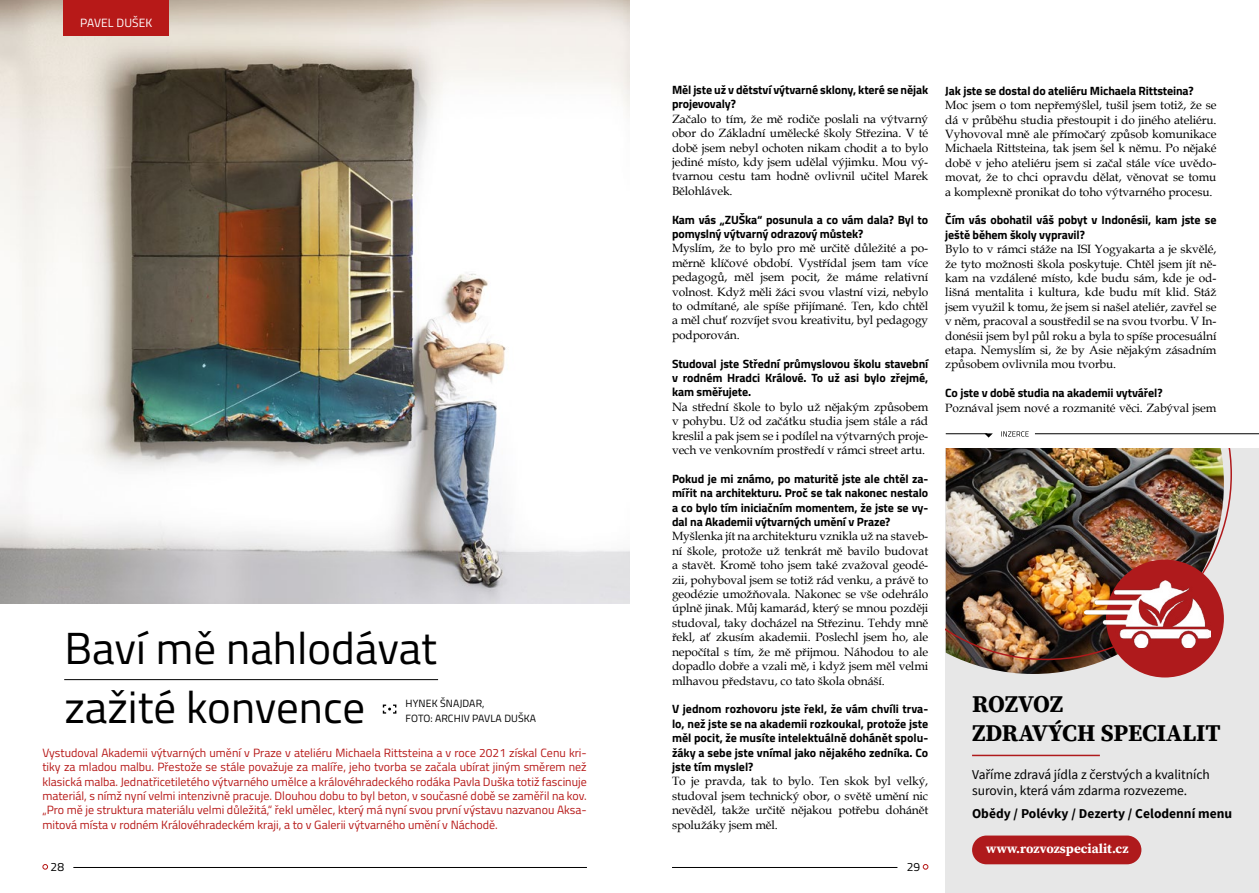
<style>
.page{position:relative;width:1259px;height:893px;background:#fff}
.page>*{position:absolute;margin:0;border:0;box-sizing:border-box;transform-origin:0 0}
.t1{font:45px/58.5px "Titillium Web";color:#000}
.t2{font:24px/28.8px "Source Serif Variable";letter-spacing:-.005em;color:#000}
.t3{font:13.5px/16.2px "Source Sans Pro";color:#000}
.t4{font:700 13.5px "Source Sans Pro";color:#000}
.t5{font:13.2px "Source Serif Variable";color:#fff}
.t6{font:12px/14.4px "Book Antiqua";letter-spacing:-.01em;color:#000;text-align:justify}
.t7{font:700 12px/14.4px "Titillium";letter-spacing:-.01em;color:#000}
.t8{font:12px/14.4px "Titillium";color:#b71918;text-align:justify}
.t9{font:12px "Titillium Web";letter-spacing:.01em;color:#fff}
.t10{font:12px "Titillium Web";color:#000}
.t11{font:10.5px/15px "Titillium Web";letter-spacing:.01em;color:#000}
</style>
<div class="page">
<svg style="left:43px;top:864px;width:5px;height:5px"></svg>
<svg style="left:923px;top:864px;width:5px;height:5px"></svg>
<hr style="left:73px;top:867px;width:514px;height:1px;background:#000">
<hr style="left:672px;top:867px;width:225px;height:1px;background:#000">
<svg style="left:383px;top:704px;width:13px;height:10px"></svg>
<hr style="left:64px;top:679px;width:374px;height:1px;background:#000">
<img style="left:0;top:0;width:629px;height:604px">
<div style="left:64px;top:0;width:105px;height:35px;background:#b71918"></div>
<div style="left:945px;top:448px;width:314px;height:445px;background:#e7e7e7"></div>
<img style="left:962px;top:660px;width:245px;height:14px">
<img style="left:945px;top:448px;width:287px;height:212px">
<div style="left:1106px;top:560px;width:118px;height:117px;background:#af1a1c;border-radius:50%"></div>
<img style="left:1084px;top:581px;width:126px;height:67px">
<hr style="left:972px;top:755px;width:128px;height:1px;background:#af1a1c">
<div style="left:972px;top:835px;width:169px;height:29px;background:#af1a1c;border-radius:14px"></div>
<svg style="left:1001px;top:431px;width:27px;height:6px"></svg>
<svg style="left:984px;top:433px;width:9px;height:5px"></svg>
<hr style="left:945px;top:433px;width:42px;height:1px;background:#000">
<hr style="left:1035px;top:433px;width:224px;height:1px;background:#000">
<p class="t9" style="left:80px;top:14px;width:74px">PAVEL DUŠEK</p>
<h1 class="t1" style="left:64px;top:617px;width:374px">Baví mě nahlodávat zažité konvence</h1>
<p class="t8" style="left:42px;top:745px;width:546px">Vystudoval Akademii výtvarných umění v Praze v ateliéru Michaela Rittsteina a v roce 2021 získal Cenu kri&shy;tiky za mladou malbu. Přestože se stále považuje za malíře, jeho tvorba se začala ubírat jiným směrem než klasická malba. Jednatřicetiletého výtvarného umělce a královéhradeckého rodáka Pavla Duška totiž fascinuje materiál, s nímž nyní velmi intenzivně pracuje. Dlouhou dobu to byl beton, v současné době se zaměřil na kov. „Pro mě je struktura materiálu velmi důležitá,“ řekl umělec, který má nyní svou první výstavu nazvanou Aksa&shy;mitová místa v rodném Královéhradeckém kraji, a to v Galerii výtvarného umění v Náchodě.</p>
<p class="t11" style="left:406px;top:695px;width:132px">HYNEK ŠNAJDAR,<br>FOTO: ARCHIV PAVLA DUŠKA</p>
<p class="t7" style="left:672px;top:82px;width:258px">Měl jste už v dětství výtvarné sklony, které se nějak projevovaly?</p>
<p class="t6" style="left:672px;top:111px;width:258px">Začalo to tím, že mě rodiče poslali na výtvarný obor do Základní umělecké školy Střezina. V té době jsem nebyl ochoten nikam chodit a to bylo jediné místo, kdy jsem udělal výjimku. Mou vý&shy;tvarnou cestu tam hodně ovlivnil učitel Marek Bělohlávek.</p>
<p class="t7" style="left:672px;top:212px;width:258px">Kam vás „ZUŠka“ posunula a co vám dala? Byl to pomyslný výtvarný odrazový můstek?</p>
<p class="t6" style="left:672px;top:241px;width:258px">Myslím, že to bylo pro mě určitě důležité a po&shy;měrně klíčové období. Vystřídal jsem tam více pedagogů, měl jsem pocit, že máme relativní volnost. Když měli žáci svou vlastní vizi, nebylo to odmítané, ale spíše přijímané. Ten, kdo chtěl a měl chuť rozvíjet svou kreativitu, byl pedagogy podporován.</p>
<p class="t7" style="left:672px;top:356px;width:258px;text-align:justify">Studoval jste Střední průmyslovou školu stavební v rodném Hradci Králové. To už asi bylo zřejmé, kam směřujete.</p>
<p class="t6" style="left:672px;top:399px;width:258px">Na střední škole to bylo už nějakým způsobem v pohybu. Už od začátku studia jsem stále a rád kreslil a pak jsem se i podílel na výtvarných proje&shy;vech ve venkovním prostředí v rámci street artu.</p>
<p class="t7" style="left:672px;top:471px;width:258px;text-align:justify">Pokud je mi známo, po maturitě jste ale chtěl za&shy;mířit na architekturu. Proč se tak nakonec nestalo a co bylo tím iniciačním momentem, že jste se vy&shy;dal na Akademii výtvarných umění v Praze?</p>
<p class="t6" style="left:672px;top:529px;width:258px">Myšlenka jít na architekturu vznikla už na staveb&shy;ní škole, protože už tenkrát mě bavilo budovat a stavět. Kromě toho jsem také zvažoval geodé&shy;zii, pohyboval jsem se totiž rád venku, a právě to geodézie umožňovala. Nakonec se vše odehrálo úplně jinak. Můj kamarád, který se mnou později studoval, taky docházel na Střezinu. Tehdy mně řekl, ať zkusím akademii. Poslechl jsem ho, ale nepočítal s tím, že mě přijmou. Náhodou to ale dopadlo dobře a vzali mě, i když jsem měl velmi mlhavou představu, co tato škola obnáší.</p>
<p class="t7" style="left:672px;top:701px;width:258px;text-align:justify">V jednom rozhovoru jste řekl, že vám chvíli trva&shy;lo, než jste se na akademii rozkoukal, protože jste měl pocit, že musíte intelektuálně dohánět spolu&shy;žáky a sebe jste vnímal jako nějakého zedníka. Co jste tím myslel?</p>
<p class="t6" style="left:672px;top:774px;width:258px">To je pravda, tak to bylo. Ten skok byl velký, studoval jsem technický obor, o světě umění nic nevěděl, takže určitě nějakou potřebu dohánět spolužáky jsem měl.</p>
<p class="t10" style="left:51px;top:858px;width:15px">28</p>
<p class="t10" style="left:906px;top:858px;width:15px">29</p>
<p class="t7" style="left:945px;top:83px;width:250px">Jak jste se dostal do ateliéru Michaela Rittsteina?</p>
<p class="t6" style="left:945px;top:98px;width:273px">Moc jsem o tom nepřemýšlel, tušil jsem totiž, že se dá v průběhu studia přestoupit i do jiného ateliéru.<br>Vyhovoval mně ale přímočarý způsob komunikace Michaela Rittsteina, tak jsem šel k němu. Po nějaké době v jeho ateliéru jsem si začal stále více uvědo&shy;movat, že to chci opravdu dělat, věnovat se tomu a komplexně pronikat do toho výtvarného procesu.</p>
<p class="t7" style="left:945px;top:212px;width:273px">Čím vás obohatil váš pobyt v Indonésii, kam jste se ještě během školy vypravil?</p>
<p class="t6" style="left:945px;top:242px;width:273px">Bylo to v rámci stáže na ISI Yogyakarta a je skvělé, že tyto možnosti škola poskytuje. Chtěl jsem jít ně&shy;kam na vzdálené místo, kde budu sám, kde je od&shy;lišná mentalita i kultura, kde budu mít klid. Stáž jsem využil k tomu, že jsem si našel ateliér, zavřel se v něm, pracoval a soustředil se na svou tvorbu. V In&shy;donésii jsem byl půl roku a byla to spíše procesuální etapa. Nemyslím si, že by Asie nějakým zásadním způsobem ovlivnila mou tvorbu.</p>
<p class="t7" style="left:945px;top:385px;width:219px">Co jste v době studia na akademii vytvářel?</p>
<p class="t6" style="left:945px;top:400px;width:273px">Poznával jsem nové a rozmanité věci. Zabýval jsem</p>
<h2 class="t2" style="left:972px;top:690px;width:250px">ROZVOZ<br>ZDRAVÝCH SPECIALIT</h2>
<p class="t3" style="left:972px;top:766px;width:239px">Vaříme zdravá jídla z čerstvých a kvalitních surovin, která vám zdarma rozvezeme.</p>
<p class="t4" style="left:972px;top:805px;width:262px">Obědy / Polévky / Dezerty / Celodenní menu</p>
<p class="t5" style="left:986px;top:840px;width:144px">www.rozvozspecialit.cz</p>
</div>
